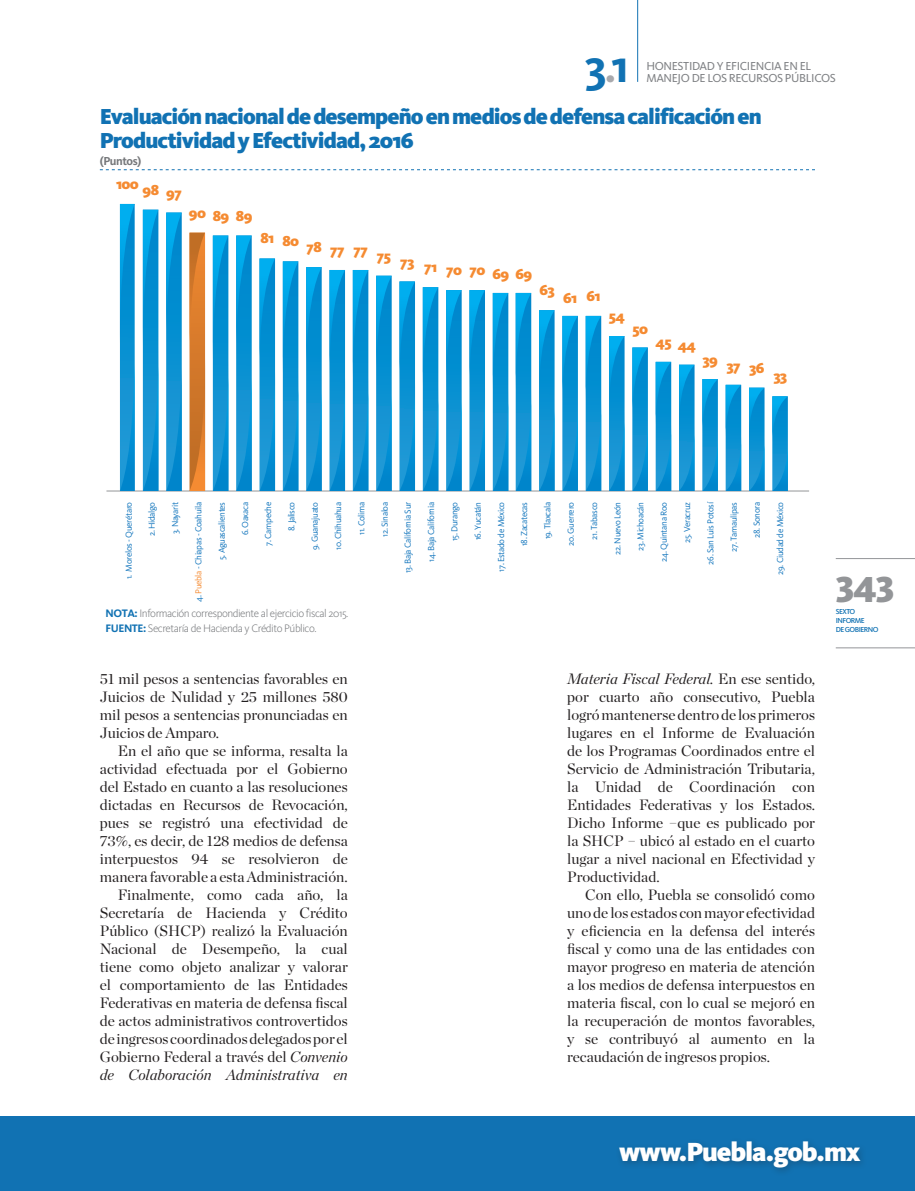
<style>
.page{position:relative;width:915px;height:1191px;background:#fff}
.page>*{position:absolute;margin:0;border:0;box-sizing:border-box;transform-origin:0 0}
.t1{font:700 48px "Kievit OT";color:#1172b3}
.t2{font:900 37.5px "Kievit OT";color:#939598}
.t3{font:900 27.15px "Kievit OT";letter-spacing:-.04em;color:#fff}
.t4{font:900 22.5px/24px "Kievit OT";letter-spacing:-.04em;color:#1172b3}
.t5{font:15px/18px "Chronicle Display";color:#231f20;text-align:justify}
.t6{font:900 15px "Kievit OT";letter-spacing:-.04em;color:#f58b32}
.t7{font:12px "Kievit OT";letter-spacing:-.03em;color:#808285}
.t8{font:700 12px "Kievit OT";letter-spacing:-.04em;color:#76787b}
.t9{font:300 11.25px/15px "Kievit OT";letter-spacing:-.04em;color:#76787b}
.t10{font:9px "Kievit OT";letter-spacing:-.04em;color:#1074bc}
.t11{font:500 7.5px/9px "Kievit OT";letter-spacing:-.07em;color:#1172b3}
.s1{font-size:42px;color:#a8a9ad}
.s2{color:#f58b32}
.s3{font-weight:700;color:#1172b3}
.s4{font-style:italic}
</style>
<div class="page">
<hr style="left:637px;top:0;width:1px;height:82px;background:#1172b3">
<div style="left:0;top:1116px;width:914px;height:75px;background:#1172b3"></div>
<div style="left:614px;top:1136px;width:254px;height:40px;background:#231f20;opacity:.3"></div>
<hr style="left:835px;top:558px;width:79px;height:1px;background:#939598">
<hr style="left:835px;top:647px;width:79px;height:1px;background:#939598">
<svg style="left:100px;top:169px;width:714px;height:1px"></svg>
<hr style="left:106px;top:490px;width:702px;height:1px;background:#939598">
<svg style="left:120px;top:204px;width:15px;height:287px;background:#0c94d5"></svg>
<svg style="left:143px;top:210px;width:15px;height:281px;background:#0892d4"></svg>
<svg style="left:166px;top:212px;width:16px;height:279px;background:#0d94d4"></svg>
<svg style="left:189px;top:233px;width:16px;height:258px;background:#d77d30"></svg>
<svg style="left:213px;top:235px;width:15px;height:256px;background:#0892d4"></svg>
<svg style="left:236px;top:235px;width:16px;height:256px;background:#0d94d5"></svg>
<svg style="left:259px;top:258px;width:16px;height:233px;background:#0e95d5"></svg>
<svg style="left:283px;top:261px;width:15px;height:230px;background:#0892d4"></svg>
<svg style="left:306px;top:267px;width:15px;height:224px;background:#0a93d4"></svg>
<svg style="left:329px;top:270px;width:16px;height:221px;background:#0e95d5"></svg>
<svg style="left:353px;top:270px;width:15px;height:221px;background:#0892d4"></svg>
<svg style="left:376px;top:276px;width:15px;height:215px;background:#0a93d4"></svg>
<svg style="left:399px;top:281px;width:16px;height:210px;background:#0e95d5"></svg>
<svg style="left:422px;top:287px;width:16px;height:204px;background:#1397d6"></svg>
<svg style="left:446px;top:290px;width:15px;height:201px;background:#0993d4"></svg>
<svg style="left:469px;top:290px;width:16px;height:201px;background:#0d95d5"></svg>
<svg style="left:492px;top:293px;width:16px;height:198px;background:#1397d6"></svg>
<svg style="left:515px;top:293px;width:16px;height:198px;background:#1196d6"></svg>
<svg style="left:539px;top:310px;width:15px;height:181px;background:#0892d4"></svg>
<svg style="left:562px;top:316px;width:15px;height:175px;background:#0d94d5"></svg>
<svg style="left:585px;top:316px;width:16px;height:175px;background:#1196d6"></svg>
<svg style="left:608px;top:336px;width:16px;height:155px;background:#1899d7"></svg>
<svg style="left:632px;top:347px;width:15px;height:144px;background:#0d94d5"></svg>
<svg style="left:655px;top:362px;width:16px;height:129px;background:#1196d6"></svg>
<svg style="left:678px;top:365px;width:16px;height:126px;background:#1799d7"></svg>
<svg style="left:702px;top:379px;width:15px;height:112px;background:#0c94d5"></svg>
<svg style="left:725px;top:385px;width:16px;height:106px;background:#1196d6"></svg>
<svg style="left:748px;top:388px;width:16px;height:103px;background:#1799d7"></svg>
<svg style="left:772px;top:396px;width:15px;height:95px"></svg>
<h1 class="t1" style="left:584px;top:37px;width:46px">3<span class="s1">.</span>1</h1>
<p class="t7" style="left:646px;top:58px;width:166px">HONESTIDAD Y EFICIENCIA EN EL</p>
<p class="t7" style="left:646px;top:70px;width:191px">MANEJO DE LOS RECURSOS PÚBLICOS</p>
<h3 class="t4" style="left:100px;top:104px;width:663px">Evaluación nacional de desempeño en medios de defensa calificación en<br>Productividad y Efectividad, 2016</h3>
<p class="t8" style="left:100px;top:153px;width:43px">(Puntos)</p>
<p class="t6" style="left:116px;top:181px;width:67px">100 98 97</p>
<p class="t6" style="left:189px;top:206px;width:65px">90 89 89</p>
<p class="t6" style="left:260px;top:250px;width:273px">81 80 78 77 77 75 73 71 70 70 69 69</p>
<p class="t6" style="left:539px;top:281px;width:17px">63</p>
<p class="t6" style="left:563px;top:288px;width:39px">61 61</p>
<p class="t6" style="left:608px;top:307px;width:18px">54</p>
<p class="t6" style="left:632px;top:320px;width:17px">50</p>
<p class="t6" style="left:655px;top:334px;width:42px">45 44</p>
<p class="t6" style="left:702px;top:357px;width:63px">39 37 36</p>
<p class="t6" style="left:773px;top:366px;width:15px">33</p>
<p class="t10" style="left:123px;top:579px;width:79px;rotate:-90deg">1. Morelos - Querétaro</p>
<p class="t10" style="left:146px;top:536px;width:36px;rotate:-90deg">2. Hidalgo</p>
<p class="t10" style="left:170px;top:534px;width:34px;rotate:-90deg">3. Nayarit</p>
<p class="t10" style="left:193px;top:602px;width:101px;rotate:-90deg">4. <span class="s2">Puebla</span> - Chiapas - Coahuila</p>
<p class="t10" style="left:216px;top:560px;width:60px;rotate:-90deg">5. Aguascalientes</p>
<p class="t10" style="left:239px;top:535px;width:35px;rotate:-90deg">6. Oaxaca</p>
<p class="t10" style="left:263px;top:545px;width:45px;rotate:-90deg">7. Campeche</p>
<p class="t10" style="left:286px;top:531px;width:31px;rotate:-90deg">8. Jalisco</p>
<p class="t10" style="left:309px;top:550px;width:49px;rotate:-90deg">9. Guanajuato</p>
<p class="t10" style="left:332px;top:550px;width:49px;rotate:-90deg">10. Chihuahua</p>
<p class="t10" style="left:356px;top:535px;width:34px;rotate:-90deg">11. Colima</p>
<p class="t10" style="left:379px;top:536px;width:36px;rotate:-90deg">12. Sinaloa</p>
<p class="t10" style="left:402px;top:573px;width:73px;rotate:-90deg">13. Baja California Sur</p>
<p class="t10" style="left:425px;top:561px;width:61px;rotate:-90deg">14. Baja California</p>
<p class="t10" style="left:449px;top:541px;width:41px;rotate:-90deg">15. Durango</p>
<p class="t10" style="left:472px;top:540px;width:40px;rotate:-90deg">16. Yucatán</p>
<p class="t10" style="left:495px;top:571px;width:71px;rotate:-90deg">17. Estado de México</p>
<p class="t10" style="left:518px;top:546px;width:46px;rotate:-90deg">18. Zacatecas</p>
<p class="t10" style="left:542px;top:539px;width:39px;rotate:-90deg">19. Tlaxcala</p>
<p class="t10" style="left:565px;top:545px;width:45px;rotate:-90deg">20. Guerrero</p>
<p class="t10" style="left:588px;top:540px;width:39px;rotate:-90deg">21. Tabasco</p>
<p class="t10" style="left:611px;top:555px;width:54px;rotate:-90deg">22. Nuevo León</p>
<p class="t10" style="left:635px;top:550px;width:50px;rotate:-90deg">23. Michoacán</p>
<p class="t10" style="left:658px;top:562px;width:61px;rotate:-90deg">24. Quintana Roo</p>
<p class="t10" style="left:681px;top:543px;width:43px;rotate:-90deg">25. Veracruz</p>
<p class="t10" style="left:704px;top:564px;width:64px;rotate:-90deg">26. San Luis Potosí</p>
<p class="t10" style="left:728px;top:552px;width:51px;rotate:-90deg">27. Tamaulipas</p>
<p class="t10" style="left:751px;top:538px;width:37px;rotate:-90deg">28. Sonora</p>
<p class="t10" style="left:774px;top:575px;width:74px;rotate:-90deg">29. Ciudad de México</p>
<p class="t9" style="left:106px;top:605px;width:244px"><span class="s3">NOTA:</span> Información correspondiente al ejercicio fiscal 2015.<br><span class="s3">FUENTE:</span> Secretaría de Hacienda y Crédito Público.</p>
<p class="t5" style="left:100px;top:669px;width:249px">51 mil pesos a sentencias favorables en Juicios de Nulidad y 25 millones 580 mil pesos a sentencias pronunciadas en Juicios de Amparo.</p>
<p class="t5" style="left:100px;top:741px;width:249px;text-align:right">En el año que se informa, resalta la actividad efectuada por el Gobierno del Estado en cuanto a las resoluciones dictadas en Recursos de Revocación, pues se registró una efectividad de 73%, es decir, de 128 medios de defensa interpuestos 94 se resolvieron de manera favorable a esta Administración.<br>Finalmente, como cada año, la Secretaría de Hacienda y Crédito Público (SHCP) realizó la Evaluación Nacional de Desempeño, la cual tiene como objeto analizar y valorar el comportamiento de las Entidades Federativas en materia de defensa fiscal de actos administrativos controvertidos de ingresos coordinados delegados por el Gobierno Federal a través del <span class="s4">Convenio de Colaboración Administrativa en</span></p>
<p class="t5" style="left:567px;top:669px;width:249px"><span class="s4">Materia Fiscal Federal.</span> En ese sentido, por cuarto año consecutivo, Puebla logró mantenerse dentro de los primeros lugares en el Informe de Evaluación de los Programas Coordinados entre el Servicio de Administración Tributaria, la Unidad de Coordinación con Entidades Federativas y los Estados.<br>Dicho Informe −que es publicado por la SHCP − ubicó al estado en el cuarto lugar a nivel nacional en Efectividad y Productividad.</p>
<p class="t5" style="left:567px;top:885px;width:249px;text-indent:18px">Con ello, Puebla se consolidó como uno de los estados con mayor efectividad y eficiencia en la defensa del interés fiscal y como una de las entidades con mayor progreso en materia de atención a los medios de defensa interpuestos en materia fiscal, con lo cual se mejoró en la recuperación de montos favorables, y se contribuyó al aumento en la recaudación de ingresos propios.</p>
<h2 class="t2" style="left:835px;top:567px;width:60px">343</h2>
<p class="t11" style="left:835px;top:606px;width:44px">SEXTO<br>INFORME<br>DE GOBIERNO</p>
<h3 class="t3" style="left:619px;top:1135px;width:243px">www.Puebla.gob.mx</h3>
</div>
